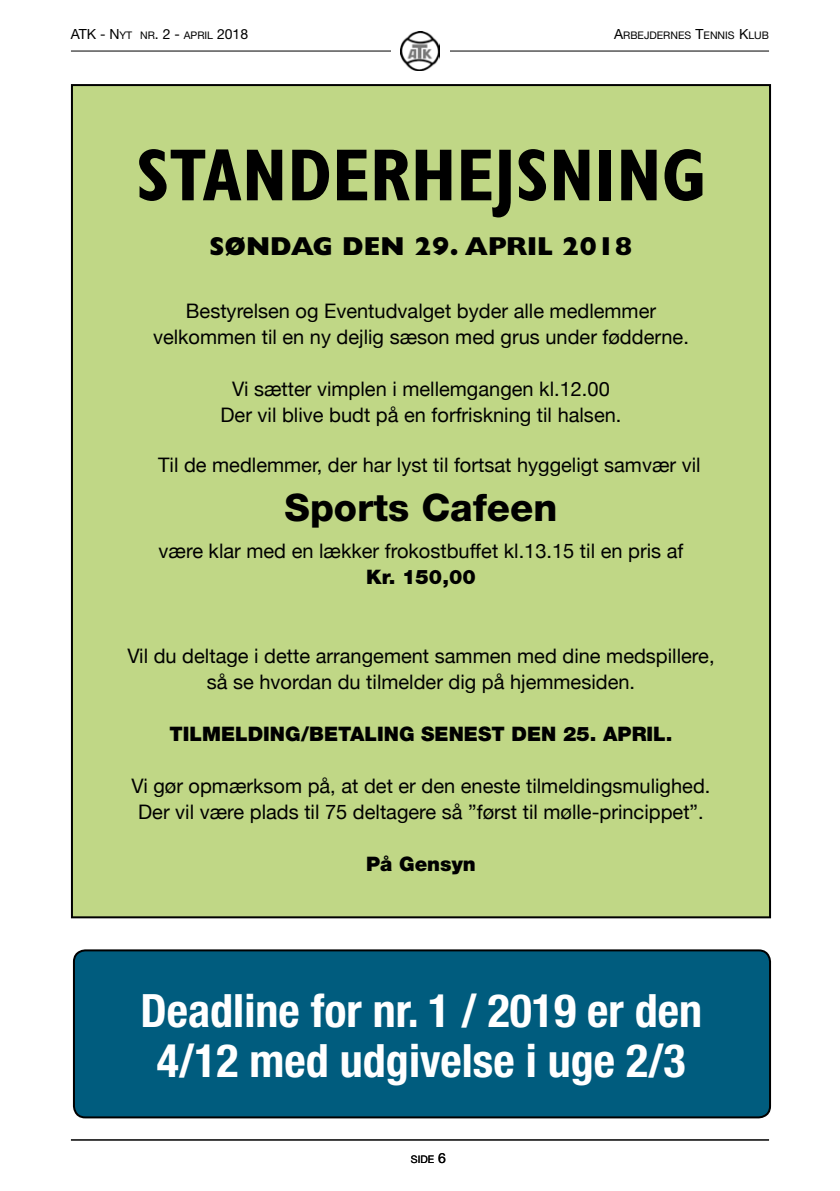
<style>
.page{position:relative;width:840px;height:1191px;background:#fff}
.page>*{position:absolute;margin:0;border:0;box-sizing:border-box;transform-origin:0 0}
.t1{font:700 condensed 74px "Gill Sans";color:#000}
.t2{font:700 condensed 46px/50px "Helvetica Neue";color:#fff;text-align:center}
.t3{font:800 38px "Helvetica Neue";color:#000}
.t4{font:800 26px "Gill Sans";color:#000}
.t5{font:20px/26px "Helvetica Neue";color:#000;text-align:center}
.t6{font:900 20px "Helvetica Neue";color:#000}
.t7{font:14px "Helvetica Neue";color:#000}
.t8{font:10.4px "Helvetica Neue";color:#000}
.s1{font-size:10.4px}
.s2{font-size:14px}
</style>
<div class="page">
<hr style="left:71px;top:51px;width:697px;height:1px;background:#000">
<div style="left:391px;top:22px;width:58px;height:58px;background:#fff"></div>
<img style="left:400px;top:31px;width:39px;height:40px">
<hr style="left:71px;top:1139px;width:697px;height:1px;background:#000">
<div style="left:72px;top:85px;width:697px;height:832px;background:#c0d786"></div>
<div style="left:74px;top:950px;width:695px;height:167px;background:#005c7e;border-radius:11px"></div>
<div style="left:73px;top:949px;width:697px;height:169px;border:2px solid #000;border-radius:11px"></div>
<p class="t7" style="left:71px;top:26px;width:179px">ATK - N<span class="s1">YT NR</span>. 2 - <span class="s1">APRIL</span> 2018</p>
<p class="t8" style="left:613px;top:29px;width:156px"><span class="s2">A</span>RBEJDERNES <span class="s2">T</span>ENNIS <span class="s2">K</span>LUB</p>
<h1 class="t1" style="left:136px;top:131px;width:570px">STANDERHEJSNING</h1>
<h3 class="t4" style="left:209px;top:231px;width:424px">SØNDAG DEN 29. APRIL 2018</h3>
<p class="t5" style="left:153px;top:299px;width:537px">Bestyrelsen og Eventudvalget byder alle medlemmer velkommen til en ny dejlig sæson med grus under fødderne.</p>
<p class="t5" style="left:220px;top:377px;width:402px">Vi sætter vimplen i mellemgangen kl.12.00<br>Der vil blive budt på en forfriskning til halsen.</p>
<p class="t5" style="left:158px;top:453px;width:543px">Til de medlemmer, der har lyst til fortsat hyggeligt samvær vil</p>
<h3 class="t3" style="left:284px;top:485px;width:274px">Sports Cafeen</h3>
<p class="t5" style="left:158px;top:539px;width:526px">være klar med en lækker frokostbuffet kl.13.15 til en pris af</p>
<p class="t6" style="left:366px;top:565px;width:111px">Kr. 150,00</p>
<p class="t5" style="left:127px;top:643px;width:588px">Vil du deltage i dette arrangement sammen med dine medspillere, så se hvordan du tilmelder dig på hjemmesiden.</p>
<p class="t6" style="left:169px;top:721px;width:504px">TILMELDING/BETALING SENEST DEN 25. APRIL.</p>
<p class="t5" style="left:131px;top:773px;width:580px">Vi gør opmærksom på, at det er den eneste tilmeldingsmulighed.<br>Der vil være plads til 75 deltagere så ”først til mølle-princippet”.</p>
<p class="t6" style="left:366px;top:851px;width:111px">På Gensyn</p>
<h2 class="t2" style="left:140px;top:984px;width:563px">Deadline for nr. 1 / 2019 er den<br>4/12 med udgivelse i uge 2/3</h2>
<p class="t8" style="left:411px;top:1153px;width:37px">SIDE <span class="s2">6</span></p>
</div>
